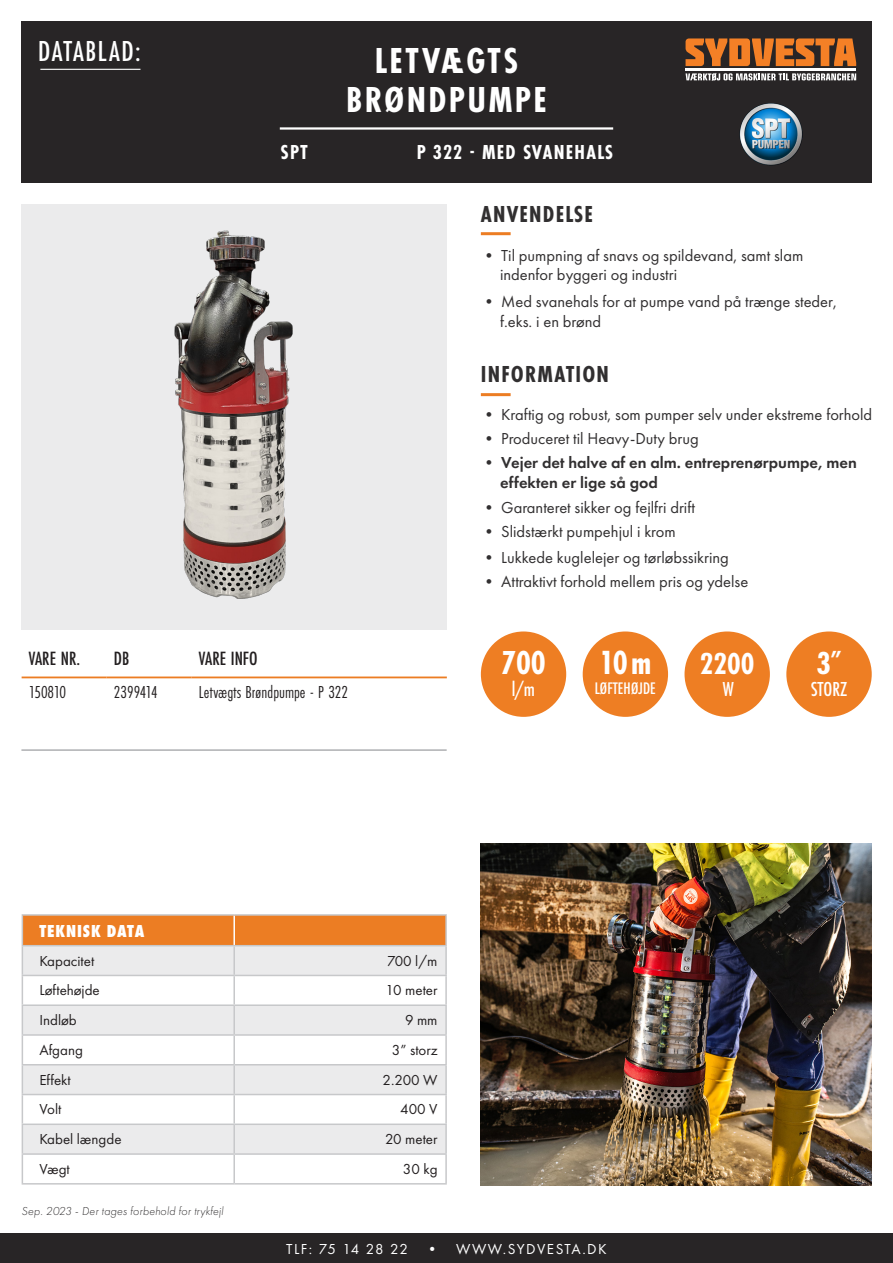
<style>
.page{position:relative;width:893px;height:1263px;background:#fff}
.page>*{position:absolute;margin:0;border:0;box-sizing:border-box;transform-origin:0 0}
.t1{font:700 37.5px/39px "Futura PT Cond";letter-spacing:.06em;color:#fff;text-align:center}
.t2{font:700 34.8px "Futura PT Cond";color:#fff}
.t3{font:700 34.5px "Futura PT Cond";color:#fff}
.t4{font:700 31.5px "Futura PT Cond";color:#fff}
.t5{font:500 30px "Futura PT Cond";letter-spacing:.05em;color:#fff}
.t6{font:700 24px "Futura PT Cond";letter-spacing:.05em;color:#312f30}
.t7{font:700 24px "Futura PT Cond";color:#fff}
.t8{font:700 21px "Futura PT Cond";letter-spacing:.06em;color:#fff}
.t9{font:500 21px "Futura PT Cond";color:#fff}
.t10{font:500 19.95px "Futura PT Cond";color:#231f20}
.t11{font:18px "Futura PT Cond";color:#231f20}
.t12{font:800 18px "Futura PT Cond";letter-spacing:.05em;color:#fff}
.t13{font:500 17.4px "Futura PT Cond";color:#fff}
.t14{font:16.5px/19.5px "Futura PT";color:#312f30}
.t15{font:600 16.5px/19.5px "Futura PT";color:#312f30}
.t16{font:15px "Futura PT";color:#231f20}
.t17{font:15px "Futura PT";letter-spacing:.1em;color:#fff}
.t18{font:italic 300 12px "Futura PT";letter-spacing:.015em;color:#312f30}
.s1{font-weight:400}
.s2{font-size:33px}
</style>
<div class="page">
<hr style="left:22px;top:676px;width:85px;height:2px;background:#ec7d23">
<hr style="left:107px;top:676px;width:85px;height:2px;background:#ec7d23">
<hr style="left:192px;top:676px;width:255px;height:2px;background:#ec7d23">
<img style="left:22px;top:204px;width:425px;height:426px">
<div style="left:21px;top:21px;width:851px;height:162px;background:#282526"></div>
<div style="left:0;top:1233px;width:893px;height:30px;background:#282526"></div>
<hr style="left:280px;top:127px;width:333px;height:3px;background:#fff">
<hr style="left:481px;top:232px;width:30px;height:3px;background:#ec7d23">
<hr style="left:481px;top:393px;width:30px;height:3px;background:#ec7d23">
<svg style="left:686px;top:38px;width:170px;height:28px"></svg>
<svg style="left:686px;top:73px;width:170px;height:8px"></svg>
<hr style="left:686px;top:69px;width:170px;height:2px;background:#fff">
<hr style="left:21px;top:749px;width:426px;height:2px;background:#939598">
<hr style="left:22px;top:914px;width:212px;height:2px;background:#c7c8ca">
<hr style="left:234px;top:914px;width:213px;height:2px;background:#c7c8ca">
<hr style="left:445px;top:916px;width:2px;height:29px;background:#c7c8ca">
<hr style="left:234px;top:945px;width:213px;height:1px;background:#c7c8ca">
<hr style="left:445px;top:946px;width:2px;height:29px;background:#c7c8ca">
<hr style="left:234px;top:975px;width:213px;height:1px;background:#c7c8ca">
<hr style="left:445px;top:976px;width:2px;height:28px;background:#c7c8ca">
<hr style="left:234px;top:1004px;width:213px;height:2px;background:#c7c8ca">
<hr style="left:445px;top:1006px;width:2px;height:28px;background:#c7c8ca">
<hr style="left:234px;top:1034px;width:213px;height:2px;background:#c7c8ca">
<hr style="left:445px;top:1036px;width:2px;height:28px;background:#c7c8ca">
<hr style="left:234px;top:1064px;width:213px;height:1px;background:#c7c8ca">
<hr style="left:445px;top:1065px;width:2px;height:29px;background:#c7c8ca">
<hr style="left:234px;top:1094px;width:213px;height:1px;background:#c7c8ca">
<hr style="left:445px;top:1095px;width:2px;height:28px;background:#c7c8ca">
<hr style="left:234px;top:1123px;width:213px;height:2px;background:#c7c8ca">
<hr style="left:445px;top:1125px;width:2px;height:28px;background:#c7c8ca">
<svg style="left:22px;top:915px;width:424px;height:268px"></svg>
<hr style="left:234px;top:1153px;width:213px;height:2px;background:#c7c8ca">
<hr style="left:233px;top:1155px;width:2px;height:28px;background:#c7c8ca">
<hr style="left:445px;top:1155px;width:2px;height:28px;background:#c7c8ca">
<hr style="left:22px;top:1183px;width:212px;height:1px;background:#c7c8ca">
<hr style="left:234px;top:1183px;width:213px;height:1px;background:#c7c8ca">
<hr style="left:233px;top:916px;width:2px;height:29px;background:#fff">
<img style="left:739px;top:103px;width:63px;height:63px">
<hr style="left:40px;top:69px;width:100px;height:1px;background:#fff">
<div style="left:583px;top:631px;width:85px;height:86px;background:#ee7e23;border-radius:50%"></div>
<div style="left:481px;top:631px;width:85px;height:86px;background:#ee7e23;border-radius:50%"></div>
<div style="left:684px;top:631px;width:86px;height:86px;background:#ee7e23;border-radius:50%"></div>
<div style="left:786px;top:631px;width:86px;height:86px;background:#ee7e23;border-radius:50%"></div>
<img style="left:481px;top:843px;width:391px;height:343px">
<p class="t5" style="left:38px;top:34px;width:104px">DATABLAD:</p>
<p class="t1" style="left:346px;top:41px;width:202px">LETVÆGTS<br>BRØNDPUMPE</p>
<p class="t8" style="left:281px;top:140px;width:28px">SPT</p>
<p class="t8" style="left:417px;top:140px;width:198px">P 322 - MED SVANEHALS</p>
<p class="t6" style="left:481px;top:200px;width:114px">ANVENDELSE</p>
<p class="t14" style="left:500px;top:245px;width:305px;text-indent:-19px">• Til pumpning af snavs og spildevand, samt slam indenfor byggeri og industri</p>
<p class="t14" style="left:500px;top:292px;width:338px;text-indent:-19px">• Med svanehals for at pumpe vand på trænge steder, f.eks. i en brønd</p>
<p class="t6" style="left:481px;top:360px;width:130px">INFORMATION</p>
<p class="t10" style="left:29px;top:647px;width:53px">VARE NR.</p>
<p class="t10" style="left:114px;top:647px;width:17px">DB</p>
<p class="t10" style="left:199px;top:647px;width:60px">VARE INFO</p>
<p class="t11" style="left:29px;top:682px;width:39px">150810</p>
<p class="t11" style="left:114px;top:682px;width:45px">2399414</p>
<p class="t11" style="left:199px;top:682px;width:151px">Letvægts Brøndpumpe - P 322</p>
<p class="t14" style="left:481px;top:405px;width:393px">• Kraftig og robust, som pumper selv under ekstreme forhold</p>
<p class="t14" style="left:481px;top:429px;width:219px">• Produceret til Heavy-Duty brug</p>
<p class="t15" style="left:500px;top:453px;width:358px;text-indent:-19px"><span class="s1">•</span> Vejer det halve af en alm. entreprenørpumpe, men effekten er lige så god</p>
<p class="t14" style="left:481px;top:498px;width:216px">• Garanteret sikker og fejlfri drift</p>
<p class="t14" style="left:481px;top:522px;width:196px">• Slidstærkt pumpehjul i krom</p>
<p class="t14" style="left:481px;top:548px;width:250px">• Lukkede kuglelejer og tørløbssikring</p>
<p class="t14" style="left:481px;top:572px;width:269px">• Attraktivt forhold mellem pris og ydelse</p>
<p class="t3" style="left:501px;top:642px;width:46px">700</p>
<p class="t9" style="left:512px;top:676px;width:25px">l/m</p>
<p class="t2" style="left:599px;top:642px;width:54px">10 m</p>
<p class="t13" style="left:595px;top:678px;width:62px">LØFTEHØJDE</p>
<p class="t4" style="left:700px;top:646px;width:56px">2200</p>
<p class="t9" style="left:723px;top:676px;width:13px">W</p>
<p class="t7" style="left:816px;top:646px;width:27px"><span class="s2">3</span>’ ’</p>
<p class="t9" style="left:811px;top:676px;width:38px">STORZ</p>
<p class="t12" style="left:39px;top:920px;width:107px">TEKNISK DATA</p>
<p class="t16" style="left:39px;top:952px;width:56px">Kapacitet</p>
<p class="t16" style="left:387px;top:952px;width:52px">700 l/m</p>
<p class="t16" style="left:39px;top:981px;width:62px">Løftehøjde</p>
<p class="t16" style="left:386px;top:981px;width:53px">10 meter</p>
<p class="t16" style="left:39px;top:1011px;width:39px">Indløb</p>
<p class="t16" style="left:405px;top:1011px;width:34px">9 mm</p>
<p class="t16" style="left:39px;top:1041px;width:45px">Afgang</p>
<p class="t16" style="left:392px;top:1041px;width:47px">3” storz</p>
<p class="t16" style="left:39px;top:1071px;width:33px">Effekt</p>
<p class="t16" style="left:383px;top:1071px;width:56px">2.200 W</p>
<p class="t16" style="left:39px;top:1100px;width:24px">Volt</p>
<p class="t16" style="left:400px;top:1100px;width:39px">400 V</p>
<p class="t16" style="left:39px;top:1130px;width:84px">Kabel længde</p>
<p class="t16" style="left:385px;top:1130px;width:54px">20 meter</p>
<p class="t16" style="left:39px;top:1160px;width:32px">Vægt</p>
<p class="t16" style="left:403px;top:1160px;width:36px">30 kg</p>
<p class="t18" style="left:22px;top:1204px;width:203px">Sep. 2023 - Der tages forbehold for trykfejl</p>
<p class="t17" style="left:286px;top:1240px;width:322px">TLF: 75 14 28 22 • WWW.SYDVESTA.DK</p>
</div>
